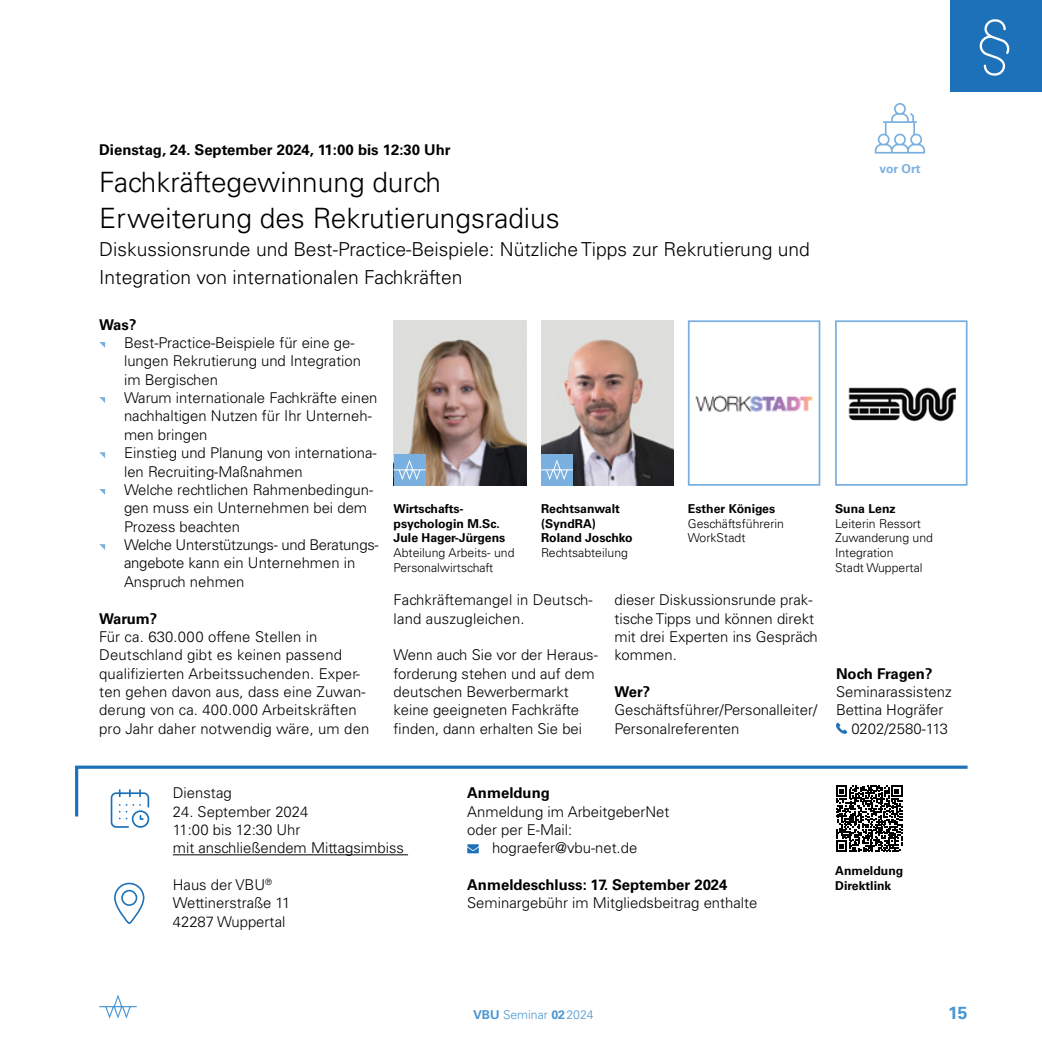
<style>
.page{position:relative;width:1042px;height:1042px;background:#fff}
.page>*{position:absolute;margin:0;border:0;box-sizing:border-box;transform-origin:0 0}
.t1{font:300 28px/36.8px "Univers LT Std";color:#000}
.t2{font:300 19.25px/27.7px "Univers LT Std";color:#000}
.t3{font:700 17.5px "Univers LT Std";color:#4a96d2}
.t4{font:300 14.88px/18.4px "Univers LT Std";color:#000}
.t5{font:700 14.88px "Univers LT Std";color:#000}
.t6{font:300 12.25px/14.7px "Univers LT Std";color:#000}
.t7{font:700 12.25px/14.7px "Univers LT Std";color:#000}
.t8{font:300 12.25px "Univers LT Std";color:#4a96d2}
.t9{font:700 12.25px "Univers LT Std";letter-spacing:-.01em;color:#7ab0e0}
.s1{font-weight:700}
</style>
<div class="page">
<svg style="left:99px;top:995px;width:38px;height:24px"></svg>
<svg style="left:111px;top:819px;width:38px;height:9px"></svg>
<svg style="left:75px;top:765px;width:893px;height:54px"></svg>
<div style="left:950px;top:0;width:92px;height:92px;background:#1d71b8"></div>
<svg style="left:979px;top:19px;width:30px;height:57px"></svg>
<svg style="left:114px;top:882px;width:31px;height:42px"></svg>
<svg style="left:99px;top:342px;width:6px;height:6px"></svg>
<svg style="left:99px;top:397px;width:6px;height:6px"></svg>
<svg style="left:99px;top:452px;width:6px;height:6px"></svg>
<svg style="left:99px;top:489px;width:6px;height:6px"></svg>
<svg style="left:99px;top:544px;width:6px;height:6px"></svg>
<hr style="left:173px;top:854px;width:235px;height:1px;background:#000">
<svg style="left:467px;top:844px;width:12px;height:9px"></svg>
<svg style="left:836px;top:722px;width:11px;height:12px"></svg>
<svg style="left:836px;top:785px;width:66px;height:67px"></svg>
<svg style="left:875px;top:103px;width:50px;height:51px"></svg>
<img style="left:394px;top:320px;width:132px;height:166px">
<div style="left:394px;top:454px;width:31px;height:32px;background:#7ab0e0"></div>
<svg style="left:394px;top:459px;width:31px;height:21px"></svg>
<img style="left:695px;top:395px;width:118px;height:17px">
<div style="left:688px;top:320px;width:132px;height:166px;border:2px solid #7ab0e0"></div>
<img style="left:848px;top:387px;width:108px;height:35px">
<div style="left:835px;top:320px;width:132px;height:166px;border:2px solid #7ab0e0"></div>
<img style="left:541px;top:320px;width:132px;height:166px">
<div style="left:541px;top:454px;width:32px;height:32px;background:#7ab0e0"></div>
<svg style="left:541px;top:460px;width:32px;height:20px"></svg>
<p class="t5" style="left:99px;top:141px;width:353px">Dienstag, 24. September 2024, 11:00 bis 12:30 Uhr</p>
<h1 class="t1" style="left:99px;top:163px;width:462px">Fachkräftegewinnung durch<br>Erweiterung des Rekrutierungsradius</h1>
<p class="t2" style="left:99px;top:235px;width:712px">Diskussionsrunde und Best-Practice-Beispiele: Nützliche Tipps zur Rekrutierung und<br>Integration von internationalen Fachkräften</p>
<p class="t5" style="left:99px;top:315px;width:39px">Was?</p>
<p class="t4" style="left:124px;top:333px;width:256px">Best-Practice-Beispiele für eine ge&shy;lungen Rekrutierung und Integration im Bergischen<br>Warum internationale Fachkräfte einen nachhaltigen Nutzen für Ihr Unterneh&shy;men bringen<br>Einstieg und Planung von internationa&shy;len Recruiting-Maßnahmen<br>Welche rechtlichen Rahmenbedingun&shy;gen muss ein Unternehmen bei dem<br>Prozess beachten<br>Welche Unterstützungs- und Beratungs&shy;angebote kann ein Unternehmen in<br>Anspruch nehmen</p>
<p class="t5" style="left:99px;top:609px;width:60px">Warum?</p>
<p class="t4" style="left:99px;top:627px;width:272px">Für ca. 630.000 offene Stellen in Deutschland gibt es keinen passend qualifizierten Arbeitssuchenden. Exper&shy;ten gehen davon aus, dass eine Zuwan&shy;derung von ca. 400.000 Arbeitskräften pro Jahr daher notwendig wäre, um den</p>
<p class="t7" style="left:394px;top:501px;width:113px">Wirtschafts&shy;psychologin M.Sc.<br>Jule Hager-Jürgens</p>
<p class="t6" style="left:394px;top:545px;width:122px">Abteilung Arbeits- und<br>Personalwirtschaft</p>
<p class="t7" style="left:541px;top:501px;width:93px">Rechtsanwalt (SyndRA)<br>Roland Joschko</p>
<p class="t6" style="left:541px;top:545px;width:88px">Rechtsabteilung</p>
<p class="t4" style="left:614px;top:591px;width:205px">dieser Diskussionsrunde prak&shy;tische Tipps und können direkt mit drei Experten ins Gespräch kommen.</p>
<p class="t5" style="left:614px;top:683px;width:37px">Wer?</p>
<p class="t4" style="left:614px;top:701px;width:204px">Geschäftsführer/Personalleiter/<br>Personalreferenten</p>
<p class="t7" style="left:688px;top:501px;width:89px">Esther Königes</p>
<p class="t6" style="left:688px;top:516px;width:98px">Geschäftsführerin<br>WorkStadt</p>
<p class="t4" style="left:394px;top:591px;width:201px">Fachkräftemangel in Deutsch&shy;land auszugleichen.</p>
<p class="t4" style="left:394px;top:646px;width:206px">Wenn auch Sie vor der Heraus&shy;forderung stehen und auf dem deutschen Bewerbermarkt keine geeigneten Fachkräfte finden, dann erhalten Sie bei</p>
<p class="t9" style="left:879px;top:161px;width:43px">vor Ort</p>
<p class="t7" style="left:835px;top:501px;width:62px">Suna Lenz</p>
<p class="t6" style="left:835px;top:516px;width:99px">Leiterin Ressort<br>Zuwanderung und<br>Integration<br>Stadt Wuppertal</p>
<p class="t5" style="left:836px;top:665px;width:98px">Noch Fragen?</p>
<p class="t4" style="left:836px;top:682px;width:117px">Seminarassistenz</p>
<p class="t4" style="left:836px;top:701px;width:109px">Bettina Hogräfer</p>
<p class="t4" style="left:851px;top:719px;width:98px">0202/2580-113</p>
<p class="t4" style="left:173px;top:784px;width:60px">Dienstag</p>
<p class="t4" style="left:173px;top:802px;width:233px">24. September 2024<br>11:00 bis 12:30 Uhr<br>mit anschließendem Mittagsimbiss</p>
<p class="t4" style="left:173px;top:875px;width:119px">Haus der VBU<sup>®<br></sup>Wettinerstraße 11<br>42287 Wuppertal</p>
<p class="t5" style="left:467px;top:784px;width:84px">Anmeldung</p>
<p class="t4" style="left:467px;top:802px;width:204px">Anmeldung im ArbeitgeberNet</p>
<p class="t4" style="left:467px;top:820px;width:106px">oder per E-Mail:</p>
<p class="t4" style="left:492px;top:839px;width:147px">hograefer@vbu-net.de</p>
<p class="t5" style="left:467px;top:876px;width:262px">Anmeldeschluss: 17. September 2024</p>
<p class="t4" style="left:467px;top:894px;width:292px">Seminargebühr im Mitgliedsbeitrag enthalte</p>
<p class="t7" style="left:835px;top:864px;width:70px">Anmeldung<br>Direktlink</p>
<p class="t8" style="left:473px;top:1007px;width:122px"><span class="s1">VBU</span> Seminar <span class="s1">02</span>2024</p>
<p class="t3" style="left:948px;top:1002px;width:21px">15</p>
</div>
